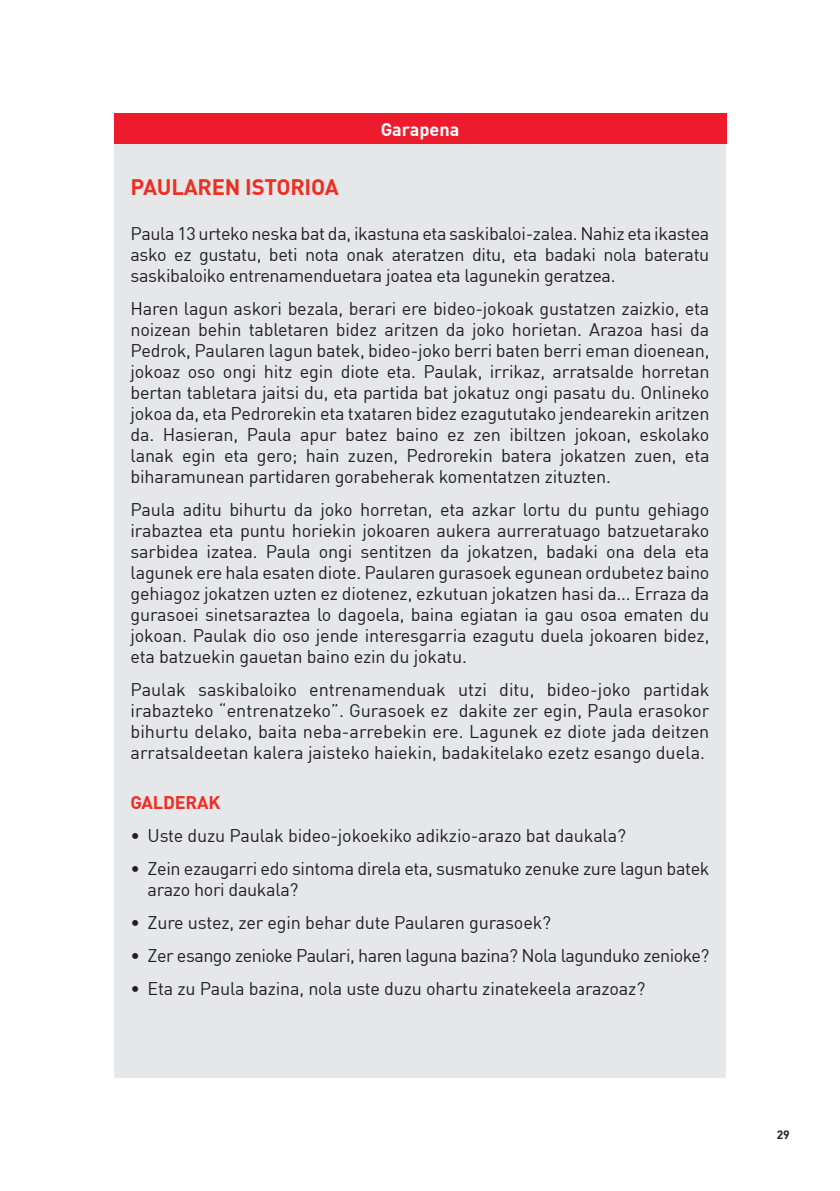
<style>
.page{position:relative;width:840px;height:1191px;background:#fff}
.page>*{position:absolute;margin:0;border:0;box-sizing:border-box;transform-origin:0 0}
.t1{font:700 22px "DIN Pro";letter-spacing:-.01em;color:#ee2e22}
.t2{font:18px/21px "DIN Pro";letter-spacing:-.01em;color:#231f20;text-align:justify}
.t3{font:18px "DIN Pro";letter-spacing:-.03em;color:#231f20}
.t4{font:700 18px "DIN Pro";letter-spacing:-.01em;color:#ee2e22}
.t5{font:700 18px "DIN Pro";color:#fff}
.t6{font:700 12px "DIN Pro";color:#231f20}
</style>
<div class="page">
<div style="left:114px;top:138px;width:611px;height:939px;background:#e6e7e9"></div>
<div style="left:113px;top:113px;width:613px;height:31px;background:#ee1b2c"></div>
<p class="t5" style="left:380px;top:117px;width:80px">Garapena</p>
<p class="t1" style="left:130px;top:172px;width:210px">PAULAREN ISTORIOA</p>
<p class="t2" style="left:130px;top:222px;width:580px">Paula 13 urteko neska bat da, ikastuna eta saskibaloi-zalea. Nahiz eta ikastea asko ez gustatu, beti nota onak ateratzen ditu, eta badaki nola bateratu saskibaloiko entrenamenduetara joatea eta lagunekin geratzea.</p>
<p class="t2" style="left:130px;top:297px;width:580px">Haren lagun askori bezala, berari ere bideo-jokoak gustatzen zaizkio, eta noizean behin tabletaren bidez aritzen da joko horietan. Arazoa hasi da Pedrok, Paularen lagun batek, bideo-joko berri baten berri eman dioenean, jokoaz oso ongi hitz egin diote eta. Paulak, irrikaz, arratsalde horretan bertan tabletara jaitsi du, eta partida bat jokatuz ongi pasatu du. Onlineko jokoa da, eta Pedrorekin eta txataren bidez ezagututako jendearekin aritzen da. Hasieran, Paula apur batez baino ez zen ibiltzen jokoan, eskolako lanak egin eta gero; hain zuzen, Pedrorekin batera jokatzen zuen, eta biharamunean partidaren gorabeherak komentatzen zituzten.</p>
<p class="t2" style="left:130px;top:499px;width:580px">Paula aditu bihurtu da joko horretan, eta azkar lortu du puntu gehiago irabaztea eta puntu horiekin jokoaren aukera aurreratuago batzuetarako sarbidea izatea. Paula ongi sentitzen da jokatzen, badaki ona dela eta lagunek ere hala esaten diote. Paularen gurasoek egunean ordubetez baino gehiagoz jokatzen uzten ez diotenez, ezkutuan jokatzen hasi da... Erraza da gurasoei sinetsaraztea lo dagoela, baina egiatan ia gau osoa ematen du jokoan. Paulak dio oso jende interesgarria ezagutu duela jokoaren bidez, eta batzuekin gauetan baino ezin du jokatu.</p>
<p class="t2" style="left:130px;top:679px;width:580px">Paulak saskibaloiko entrenamenduak utzi ditu, bideo-joko partidak irabazteko “entrenatzeko”. Gurasoek ez dakite zer egin, Paula erasokor bihurtu delako, baita neba-arrebekin ere. Lagunek ez diote jada deitzen arratsaldeetan kalera jaisteko haiekin, badakitelako ezetz esango duela.</p>
<p class="t4" style="left:130px;top:791px;width:91px">GALDERAK</p>
<p class="t2" style="left:130px;top:824px;width:496px">• Uste duzu Paulak bideo-jokoekiko adikzio-arazo bat daukala?</p>
<p class="t2" style="left:147px;top:857px;width:563px;text-indent:-17px">• Zein ezaugarri edo sintoma direla eta, susmatuko zenuke zure lagun batek arazo hori daukala?</p>
<p class="t2" style="left:130px;top:911px;width:422px">• Zure ustez, zer egin behar dute Paularen gurasoek?</p>
<p class="t3" style="left:130px;top:944px;width:580px">• Zer esango zenioke Paulari, haren laguna bazina? Nola lagunduko zenioke?</p>
<p class="t2" style="left:130px;top:977px;width:516px">• Eta zu Paula bazina, nola uste duzu ohartu zinatekeela arazoaz?</p>
<p class="t6" style="left:776px;top:1126px;width:15px">29</p>
</div>
